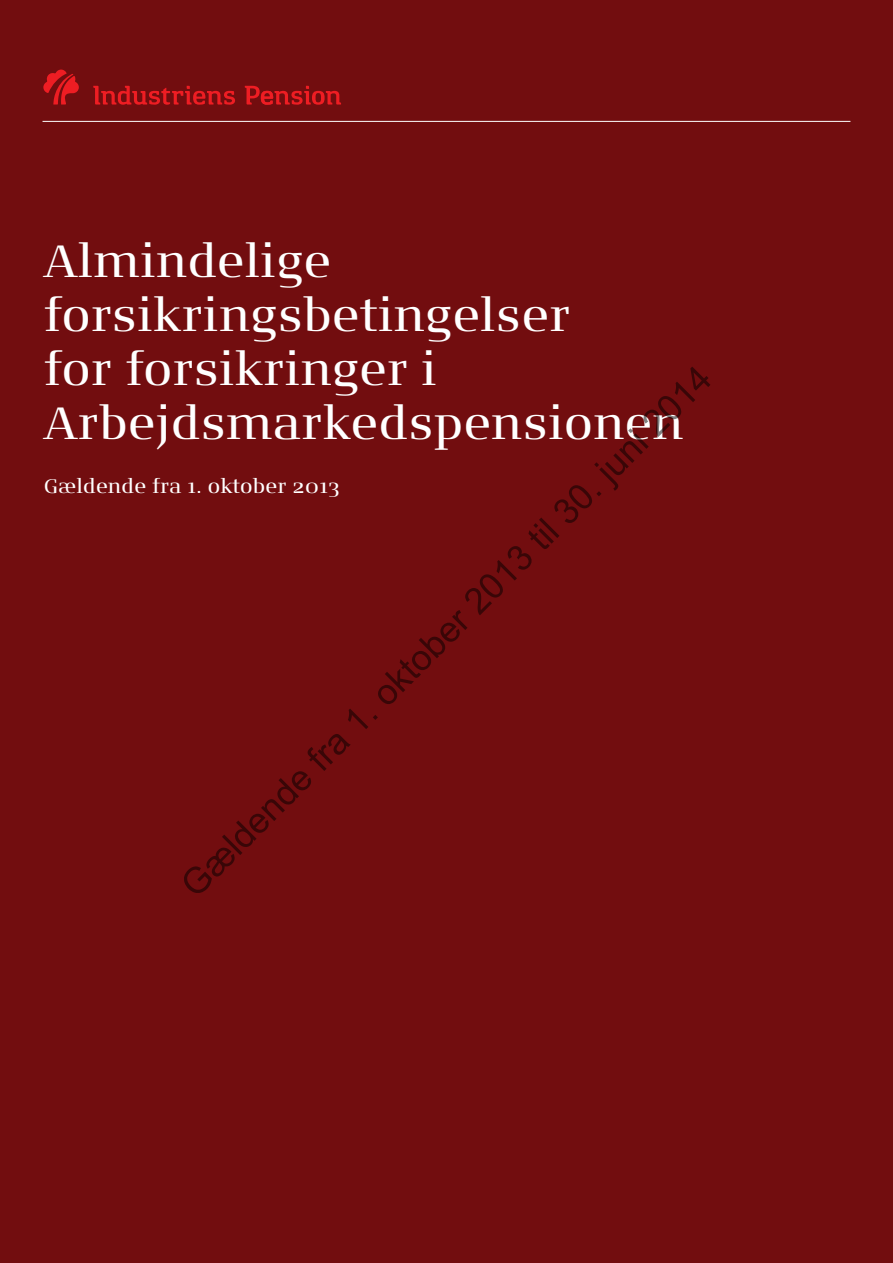
<style>
.page{position:relative;width:893px;height:1263px;background:#720d0f}
.page>*{position:absolute;margin:0;border:0;box-sizing:border-box;transform-origin:0 0}
.rubrik2{font:45px "Signa Serif Pro";letter-spacing:.01em;color:#fff}
.t1{font:36px "Arial";color:rgb(0 0 0/.5)}
.rubrik2-2{font:19.5px "Signa Serif Pro";letter-spacing:.01em;color:#fff}
</style>
<div class="page">
<hr style="left:43px;top:121px;width:807px;height:1px;background:#fff">
<svg style="left:43px;top:70px;width:36px;height:35px"></svg>
<svg style="left:93px;top:86px;width:142px;height:19px"></svg>
<svg style="left:245px;top:86px;width:96px;height:19px"></svg>
<p class="rubrik2" style="left:44px;top:229px;width:289px">Almindelige</p>
<p class="rubrik2" style="left:44px;top:283px;width:527px">forsikringsbetingelser</p>
<p class="rubrik2" style="left:44px;top:337px;width:394px">for forsikringer i</p>
<p class="rubrik2" style="left:44px;top:391px;width:641px">Arbejdsmarkedspensionen</p>
<p class="rubrik2-2" style="left:44px;top:472px;width:298px">Gældende fra 1. oktober 2013</p>
<p class="t1" style="left:171px;top:873px;width:734px;rotate:-45deg">Gældende fra 1. oktober 2013 til 30. juni 2014</p>
</div>
